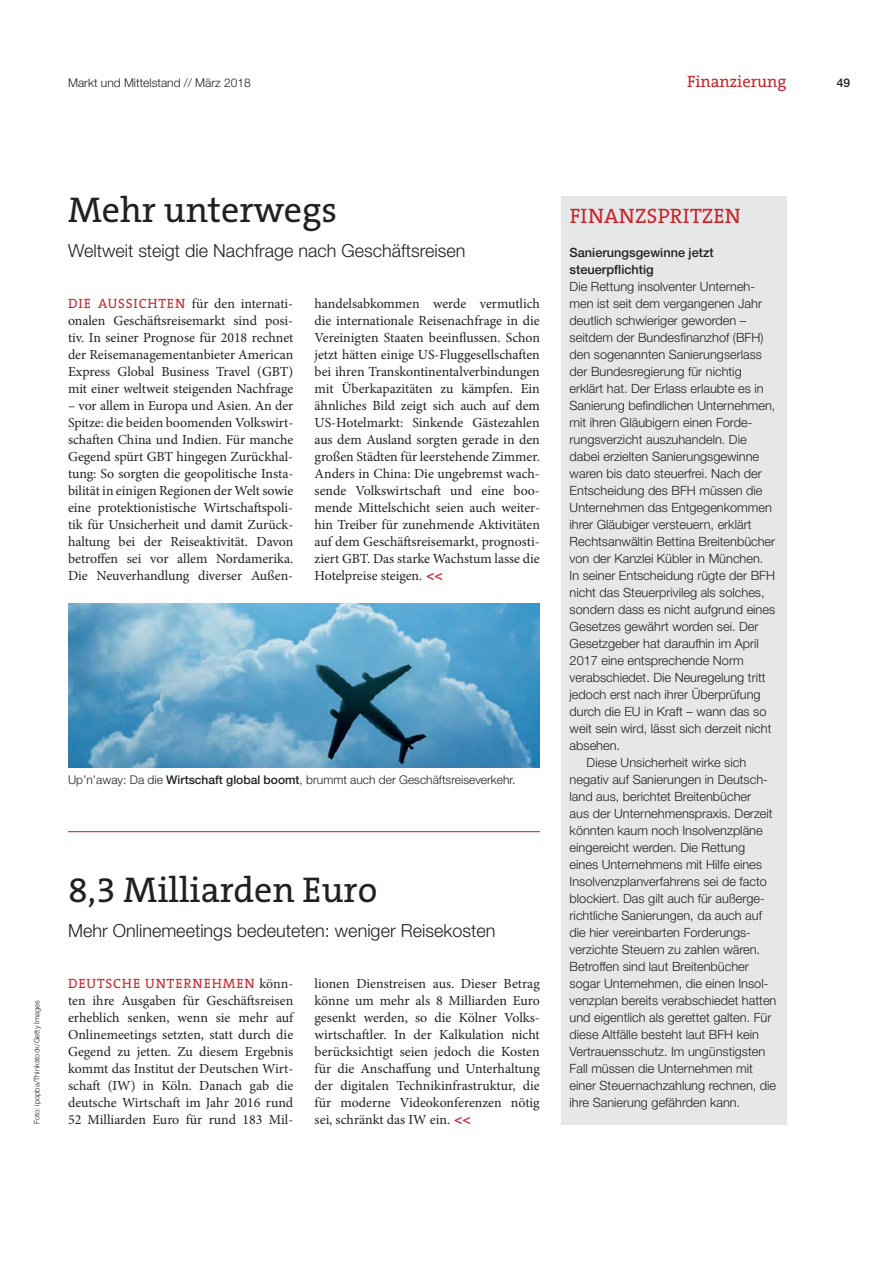
<style>
.page{position:relative;width:893px;height:1263px;background:#fff}
.page>*{position:absolute;margin:0;border:0;box-sizing:border-box;transform-origin:0 0}
.t1{font:36px "The Serif B W5 Plain";color:#231f20}
.t2{font:21px "The Serif B W5 Plain";letter-spacing:.015em;color:#c9252b}
.t3{font:300 18px "Helvetica Neue LT Std";color:#231f20}
.t4{font:16.5px "The Serif B W5 Plain";color:#c9252b}
.t5{font:13.8px/17px "Minion Pro";color:#231f20;text-align:justify}
.t6{font:13.5px "The Serif B W5 Plain";letter-spacing:.065em;color:#c9252b}
.t7{font:300 12.75px "Helvetica Neue LT Std";color:#231f20}
.t8{font:500 12.75px/17px "Helvetica Neue LT Std";color:#231f20}
.t9{font:300 12px "Helvetica Neue LT Std";color:#231f20}
.t10{font:500 12px "Helvetica Neue LT Std";color:#231f20}
.t11{font:300 7.5px "Helvetica Neue LT Std";color:#231f20}
.s1{font-family:"The Serif B W5 Plain";font-size:13.5px;color:#c9252b}
.s2{font-family:"Helvetica Neue LT Std";font-weight:500;color:#c9252b}
.s3{font-weight:500}
.s4{font-family:"Minion Pro";font-size:13.8px;color:#231f20}
</style>
<div class="page">
<hr style="left:68px;top:831px;width:472px;height:1px;background:#c9252b">
<div style="left:561px;top:196px;width:225px;height:928px;background:#e6e7e8"></div>
<img style="left:68px;top:604px;width:472px;height:163px">
<p class="t9" style="left:68px;top:76px;width:184px">Markt und Mittelstand // März 2018</p>
<p class="t4" style="left:687px;top:71px;width:101px">Finanzierung</p>
<p class="t10" style="left:837px;top:76px;width:15px">49</p>
<h1 class="t1" style="left:68px;top:186px;width:271px">Mehr unterwegs</h1>
<h3 class="t3" style="left:68px;top:240px;width:399px">Weltweit steigt die Nachfrage nach Geschäftsreisen</h3>
<p class="t5" style="left:68px;top:296px;width:227px"><span class="s1">DIE AUSSICHTEN</span> für den internati&shy;onalen Geschäftsreisemarkt sind posi&shy;tiv. In seiner Prognose für 2018 rechnet der Reisemanagementanbieter American Express Global Business Travel (GBT) mit einer weltweit steigenden Nachfrage</p>
<p class="t5" style="left:68px;top:398px;width:227px">– vor allem in Europa und Asien. An der Spitze: die beiden boomenden Volkswirt&shy;schaften China und Indien. Für manche Gegend spürt GBT hingegen Zurückhal&shy;tung: So sorgten die geopolitische Insta&shy;bilität in einigen Regionen der Welt sowie eine protektionistische Wirtschaftspoli&shy;tik für Unsicherheit und damit Zurück&shy;haltung bei der Reiseaktivität. Davon betroffen sei vor allem Nordamerika.<br>Die Neuverhandlung diverser Außen-</p>
<p class="t5" style="left:315px;top:296px;width:227px">handelsabkommen werde vermutlich die internationale Reisenachfrage in die Vereinigten Staaten beeinflussen. Schon jetzt hätten einige US-Fluggesellschaften bei ihren Transkontinentalverbindungen mit Überkapazitäten zu kämpfen. Ein ähnliches Bild zeigt sich auch auf dem US-Hotelmarkt: Sinkende Gästezahlen aus dem Ausland sorgten gerade in den großen Städten für leerstehende Zimmer.<br>Anders in China: Die ungebremst wach&shy;sende Volkswirtschaft und eine boo&shy;mende Mittelschicht seien auch weiter&shy;hin Treiber für zunehmende Aktivitäten auf dem Geschäftsreisemarkt, prognosti&shy;ziert GBT. Das starke Wachstum lasse die Hotelpreise steigen. <span class="s2">&lt;&lt;</span></p>
<p class="t9" style="left:68px;top:773px;width:449px">Up’n’away: Da die <span class="s3">Wirtschaft global boomt</span>, brummt auch der Geschäftsreiseverkehr.</p>
<p class="t11" style="left:32px;top:1124px;width:125px;rotate:-90deg">Foto: ipopba/Thinkstock/Getty Images</p>
<h1 class="t1" style="left:68px;top:866px;width:311px">8,3 Milliarden Euro</h1>
<h3 class="t3" style="left:68px;top:920px;width:429px">Mehr Onlinemeetings bedeuteten: weniger Reisekosten</h3>
<p class="t6" style="left:68px;top:975px;width:227px">DEUTSCHE UNTERNEHMEN <span class="s4">könn-</span></p>
<p class="t5" style="left:68px;top:993px;width:227px">ten ihre Ausgaben für Geschäftsreisen erheblich senken, wenn sie mehr auf Onlinemeetings setzten, statt durch die Gegend zu jetten. Zu diesem Ergebnis kommt das Institut der Deutschen Wirt&shy;schaft (IW) in Köln. Danach gab die deutsche Wirtschaft im Jahr 2016 rund 52 Milliarden Euro für rund 183 Mil-</p>
<p class="t5" style="left:315px;top:976px;width:227px">lionen Dienstreisen aus. Dieser Betrag könne um mehr als 8 Milliarden Euro gesenkt werden, so die Kölner Volks&shy;wirtschaftler. In der Kalkulation nicht berücksichtigt seien jedoch die Kosten für die Anschaffung und Unterhaltung der digitalen Technikinfrastruktur, die für moderne Videokonferenzen nötig sei, schränkt das IW ein. <span class="s2">&lt;&lt;</span></p>
<h2 class="t2" style="left:570px;top:203px;width:172px">FINANZSPRITZEN</h2>
<p class="t8" style="left:570px;top:244px;width:146px">Sanierungsgewinne jetzt steuerpflichtig</p>
<p class="t7" style="left:570px;top:279px;width:187px">Die Rettung insolventer Unterneh-</p>
<p class="t7" style="left:570px;top:296px;width:194px">men ist seit dem vergangenen Jahr</p>
<p class="t7" style="left:570px;top:313px;width:178px">deutlich schwieriger geworden –</p>
<p class="t7" style="left:570px;top:330px;width:195px">seitdem der Bundesfinanzhof (BFH)</p>
<p class="t7" style="left:570px;top:347px;width:194px">den sogenannten Sanierungserlass</p>
<p class="t7" style="left:570px;top:364px;width:174px">der Bundesregierung für nichtig</p>
<p class="t7" style="left:570px;top:381px;width:196px">erklärt hat. Der Erlass erlaubte es in</p>
<p class="t7" style="left:570px;top:398px;width:207px">Sanierung befindlichen Unternehmen,</p>
<p class="t7" style="left:570px;top:415px;width:184px">mit ihren Gläubigern einen Forde-</p>
<p class="t7" style="left:570px;top:432px;width:179px">rungsverzicht auszuhandeln. Die</p>
<p class="t7" style="left:570px;top:449px;width:191px">dabei erzielten Sanierungsgewinne</p>
<p class="t7" style="left:570px;top:466px;width:194px">waren bis dato steuerfrei. Nach der</p>
<p class="t7" style="left:570px;top:483px;width:194px">Entscheidung des BFH müssen die</p>
<p class="t7" style="left:570px;top:500px;width:204px">Unternehmen das Entgegenkommen</p>
<p class="t7" style="left:570px;top:517px;width:183px">ihrer Gläubiger versteuern, erklärt</p>
<p class="t7" style="left:570px;top:534px;width:207px">Rechtsanwältin Bettina Breitenbücher</p>
<p class="t7" style="left:570px;top:551px;width:195px">von der Kanzlei Kübler in München.</p>
<p class="t7" style="left:570px;top:568px;width:207px">In seiner Entscheidung rügte der BFH</p>
<p class="t7" style="left:570px;top:585px;width:196px">nicht das Steuerprivileg als solches,</p>
<p class="t7" style="left:570px;top:602px;width:207px">sondern dass es nicht aufgrund eines</p>
<p class="t7" style="left:570px;top:619px;width:190px">Gesetzes gewährt worden sei. Der</p>
<p class="t7" style="left:570px;top:636px;width:191px">Gesetzgeber hat daraufhin im April</p>
<p class="t7" style="left:570px;top:653px;width:176px">2017 eine entsprechende Norm</p>
<p class="t7" style="left:570px;top:670px;width:197px">verabschiedet. Die Neuregelung tritt</p>
<p class="t7" style="left:570px;top:687px;width:192px">jedoch erst nach ihrer Überprüfung</p>
<p class="t7" style="left:570px;top:704px;width:198px">durch die EU in Kraft – wann das so</p>
<p class="t7" style="left:570px;top:721px;width:203px">weit sein wird, lässt sich derzeit nicht</p>
<p class="t7" style="left:570px;top:738px;width:52px">absehen.</p>
<p class="t7" style="left:587px;top:755px;width:161px">Diese Unsicherheit wirke sich</p>
<p class="t7" style="left:570px;top:772px;width:200px">negativ auf Sanierungen in Deutsch-</p>
<p class="t7" style="left:570px;top:789px;width:183px">land aus, berichtet Breitenbücher</p>
<p class="t7" style="left:570px;top:806px;width:204px">aus der Unternehmenspraxis. Derzeit</p>
<p class="t7" style="left:570px;top:823px;width:195px">könnten kaum noch Insolvenzpläne</p>
<p class="t7" style="left:570px;top:840px;width:177px">eingereicht werden. Die Rettung</p>
<p class="t7" style="left:570px;top:857px;width:194px">eines Unternehmens mit Hilfe eines</p>
<p class="t7" style="left:570px;top:874px;width:199px">Insolvenzplanverfahrens sei de facto</p>
<p class="t7" style="left:570px;top:891px;width:197px">blockiert. Das gilt auch für außerge-</p>
<p class="t7" style="left:570px;top:908px;width:194px">richtliche Sanierungen, da auch auf</p>
<p class="t7" style="left:570px;top:925px;width:183px">die hier vereinbarten Forderungs-</p>
<p class="t7" style="left:570px;top:942px;width:192px">verzichte Steuern zu zahlen wären.</p>
<p class="t7" style="left:570px;top:959px;width:181px">Betroffen sind laut Breitenbücher</p>
<p class="t7" style="left:570px;top:976px;width:200px">sogar Unternehmen, die einen Insol-</p>
<p class="t7" style="left:570px;top:993px;width:208px">venzplan bereits verabschiedet hatten</p>
<p class="t7" style="left:570px;top:1010px;width:203px">und eigentlich als gerettet galten. Für</p>
<p class="t7" style="left:570px;top:1027px;width:191px">diese Altfälle besteht laut BFH kein</p>
<p class="t7" style="left:570px;top:1044px;width:197px">Vertrauensschutz. Im ungünstigsten</p>
<p class="t7" style="left:570px;top:1061px;width:185px">Fall müssen die Unternehmen mit</p>
<p class="t7" style="left:570px;top:1078px;width:208px">einer Steuernachzahlung rechnen, die</p>
<p class="t7" style="left:570px;top:1095px;width:172px">ihre Sanierung gefährden kann.</p>
</div>
